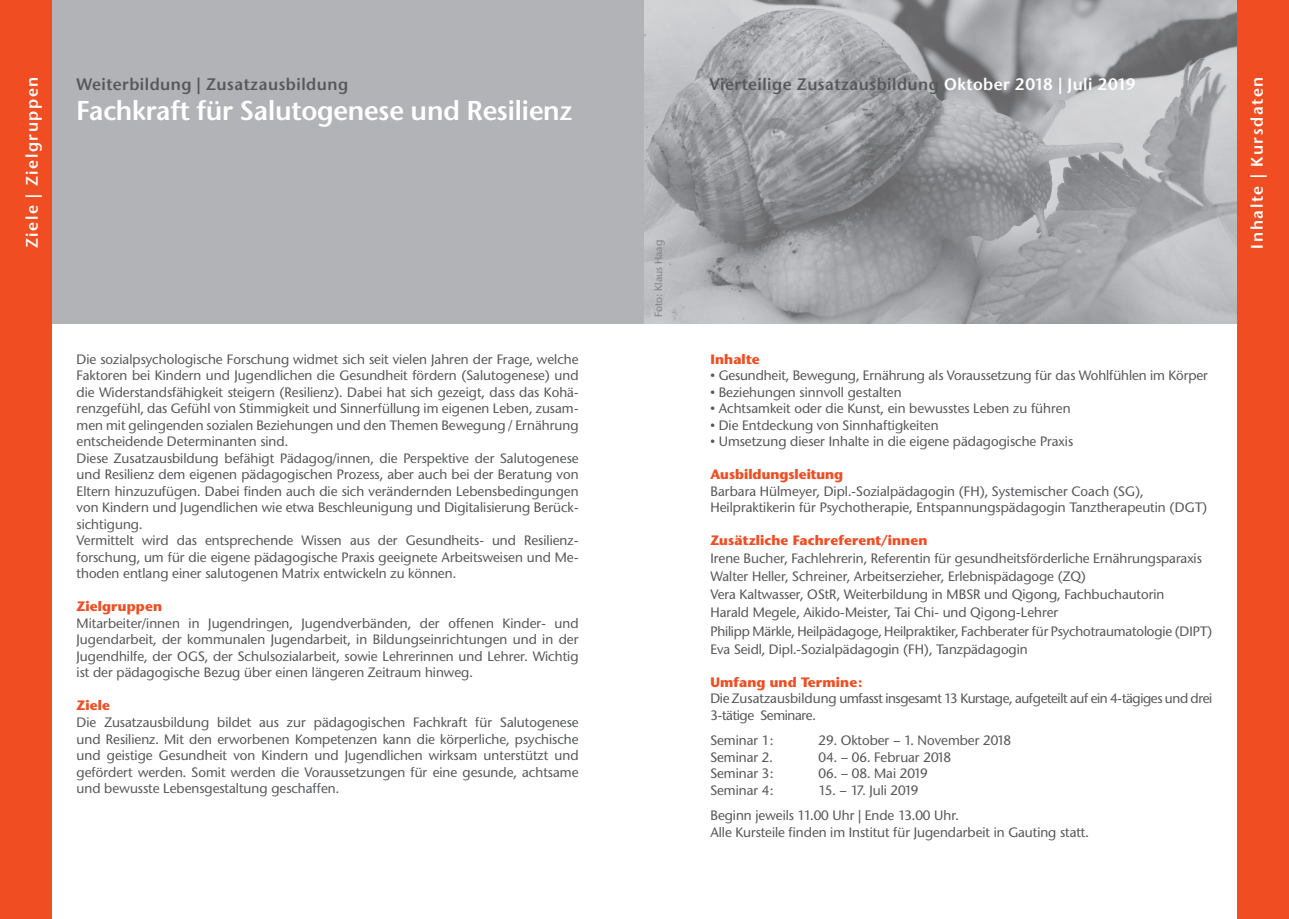
<style>
.page{position:relative;width:1289px;height:919px;background:#fff}
.page>*{position:absolute;margin:0;border:0;box-sizing:border-box;transform-origin:0 0}
.Titel{font:600 27px "Stone Sans BQ";letter-spacing:-.005em;color:#fff}
.t1{font:600 16.5px "Stone Sans BQ";letter-spacing:.03em;color:#57585a}
.t2{font:600 16.5px "Stone Sans BQ";letter-spacing:.1em;color:#fff}
.Fliesstext_medium{font:500 13.5px/16.5px "Stone Sans BQ";letter-spacing:.005em;color:#57585a;text-align:justify}
.Fliesstext{font:500 13.5px "Stone Sans BQ";color:#57585a}
.Fliesstext-2{font:500 13.5px/16.5px "Stone Sans BQ";letter-spacing:-.025em;color:#57585a}
.Fliesstext_Bold_Farb{font:700 13.5px "Stone Sans BQ";letter-spacing:.01em;color:#f04d22}
.Fliesstext_FETT{font:700 13.5px "Stone Sans BQ";color:#f04d22}
.Fliesstext-3{font:500 13.5px "Stone Sans BQ";letter-spacing:-.045em;color:#57585a}
.Fliesstext-4{font:500 10.5px "Stone Sans BQ";color:#808285}
.s1{color:#fff}
</style>
<div class="page">
<div style="left:0;top:0;width:1273px;height:323px;background:#b2b3b7"></div>
<img style="left:644px;top:0;width:593px;height:323px">
<div style="left:1237px;top:0;width:51px;height:918px;background:#f04d22"></div>
<div style="left:0;top:0;width:51px;height:918px;background:#f04d22"></div>
<p class="t2" style="left:22px;top:248px;width:173px;rotate:-90deg">Ziele | Zielgruppen</p>
<p class="t1" style="left:77px;top:73px;width:273px">Weiterbildung | Zusatzausbildung</p>
<p class="Titel" style="left:77px;top:93px;width:498px">Fachkraft für Salutogenese und Resilienz</p>
<p class="Fliesstext_medium" style="left:77px;top:351px;width:503px">Die sozialpsychologische Forschung widmet sich seit vielen Jahren der Frage, welche Faktoren bei Kindern und Jugendlichen die Gesundheit fördern (Salutogenese) und die Widerstandsfähigkeit steigern (Resilienz). Dabei hat sich gezeigt, dass das Kohä&shy;renzgefühl, das Gefühl von Stimmigkeit und Sinnerfüllung im eigenen Leben, zusam&shy;men mit gelingenden sozialen Beziehungen und den Themen Bewegung / Ernährung entscheidende Determinanten sind.</p>
<p class="Fliesstext_medium" style="left:77px;top:450px;width:503px">Diese Zusatzausbildung befähigt Pädagog/innen, die Perspektive der Salutogenese und Resilienz dem eigenen pädagogischen Prozess, aber auch bei der Beratung von Eltern hinzuzufügen. Dabei finden auch die sich verändernden Lebensbedingungen von Kindern und Jugendlichen wie etwa Beschleunigung und Digitalisierung Berück&shy;sichtigung.</p>
<p class="Fliesstext_medium" style="left:77px;top:532px;width:503px">Vermittelt wird das entsprechende Wissen aus der Gesundheits- und Resilienz&shy;forschung, um für die eigene pädagogische Praxis geeignete Arbeitsweisen und Me&shy;thoden entlang einer salutogenen Matrix entwickeln zu können.</p>
<p class="Fliesstext_Bold_Farb" style="left:77px;top:598px;width:87px">Zielgruppen</p>
<p class="Fliesstext_medium" style="left:77px;top:615px;width:503px">Mitarbeiter/innen in Jugendringen, Jugendverbänden, der offenen Kinder- und Jugendarbeit, der kommunalen Jugendarbeit, in Bildungseinrichtungen und in der Jugendhilfe, der OGS, der Schulsozialarbeit, sowie Lehrerinnen und Lehrer. Wichtig ist der pädagogische Bezug über einen längeren Zeitraum hinweg.</p>
<p class="Fliesstext_Bold_Farb" style="left:77px;top:697px;width:35px">Ziele</p>
<p class="Fliesstext_medium" style="left:77px;top:714px;width:503px">Die Zusatzausbildung bildet aus zur pädagogischen Fachkraft für Salutogenese und Resilienz. Mit den erworbenen Kompetenzen kann die körperliche, psychische und geistige Gesundheit von Kindern und Jugendlichen wirksam unterstützt und gefördert werden. Somit werden die Voraussetzungen für eine gesunde, achtsame und bewusste Lebensgestaltung geschaffen.</p>
<p class="Fliesstext-4" style="left:652px;top:317px;width:79px;rotate:-90deg">Foto: Klaus Haag</p>
<p class="t1" style="left:709px;top:73px;width:428px">Vierteilige Zusatzausbildung <span class="s1">Oktober 2018 | Juli 2019</span></p>
<p class="t2" style="left:1246px;top:248px;width:173px;rotate:-90deg">Inhalte | Kursdaten</p>
<p class="Fliesstext_Bold_Farb" style="left:710px;top:350px;width:51px">Inhalte</p>
<p class="Fliesstext_medium" style="left:710px;top:367px;width:499px">• Gesundheit, Bewegung, Ernährung als Voraussetzung für das Wohlfühlen im Körper</p>
<p class="Fliesstext_medium" style="left:710px;top:384px;width:193px">• Beziehungen sinnvoll gestalten</p>
<p class="Fliesstext_medium" style="left:710px;top:400px;width:362px">• Achtsamkeit oder die Kunst, ein bewusstes Leben zu führen</p>
<p class="Fliesstext_medium" style="left:710px;top:417px;width:230px">• Die Entdeckung von Sinnhaftigkeiten</p>
<p class="Fliesstext_medium" style="left:710px;top:433px;width:364px">• Umsetzung dieser Inhalte in die eigene pädagogische Praxis</p>
<p class="Fliesstext_FETT" style="left:710px;top:466px;width:134px">Ausbildungsleitung</p>
<p class="Fliesstext_medium" style="left:710px;top:483px;width:434px">Barbara Hülmeyer, Dipl.-Sozialpädagogin (FH), Systemischer Coach (SG),</p>
<p class="Fliesstext_medium" style="left:710px;top:499px;width:498px">Heilpraktikerin für Psychotherapie, Entspannungspädagogin Tanztherapeutin (DGT)</p>
<p class="Fliesstext_Bold_Farb" style="left:710px;top:532px;width:218px">Zusätzliche Fachreferent/innen</p>
<p class="Fliesstext" style="left:710px;top:550px;width:493px">Irene Bucher, Fachlehrerin, Referentin für gesundheitsförderliche Ernährungsparaxis</p>
<p class="Fliesstext" style="left:710px;top:568px;width:377px">Walter Heller, Schreiner, Arbeitserzieher, Erlebnispädagoge (ZQ)</p>
<p class="Fliesstext" style="left:710px;top:586px;width:455px">Vera Kaltwasser, OStR, Weiterbildung in MBSR und Qigong, Fachbuchautorin</p>
<p class="Fliesstext" style="left:710px;top:604px;width:349px">Harald Megele, Aikido-Meister, Tai Chi- und Qigong-Lehrer</p>
<p class="Fliesstext" style="left:710px;top:622px;width:503px">Philipp Märkle, Heilpädagoge, Heilpraktiker, Fachberater für Psychotraumatologie (DIPT)</p>
<p class="Fliesstext" style="left:710px;top:640px;width:319px">Eva Seidl, Dipl.-Sozialpädagogin (FH), Tanzpädagogin</p>
<p class="Fliesstext_Bold_Farb" style="left:710px;top:673px;width:153px">Umfang und Termine:</p>
<p class="Fliesstext-2" style="left:710px;top:690px;width:503px">Die Zusatzausbildung umfasst insgesamt 13 Kurstage, aufgeteilt auf ein 4-tägiges und drei<br>3-tätige Seminare.</p>
<p class="Fliesstext" style="left:710px;top:732px;width:64px">Seminar 1:</p>
<p class="Fliesstext" style="left:818px;top:732px;width:194px">29. Oktober – 1. November 2018</p>
<p class="Fliesstext" style="left:710px;top:748px;width:64px">Seminar 2.</p>
<p class="Fliesstext" style="left:818px;top:748px;width:134px">04. – 06. Februar 2018</p>
<p class="Fliesstext" style="left:710px;top:765px;width:64px">Seminar 3:</p>
<p class="Fliesstext" style="left:818px;top:765px;width:111px">06. – 08. Mai 2019</p>
<p class="Fliesstext" style="left:710px;top:781px;width:64px">Seminar 4:</p>
<p class="Fliesstext-3" style="left:818px;top:781px;width:101px">15. – 17. Juli 2019</p>
<p class="Fliesstext" style="left:710px;top:807px;width:250px">Beginn jeweils 11.00 Uhr | Ende 13.00 Uhr.</p>
<p class="Fliesstext" style="left:710px;top:823px;width:380px">Alle Kursteile finden im Institut für Jugendarbeit in Gauting statt.</p>
</div>
